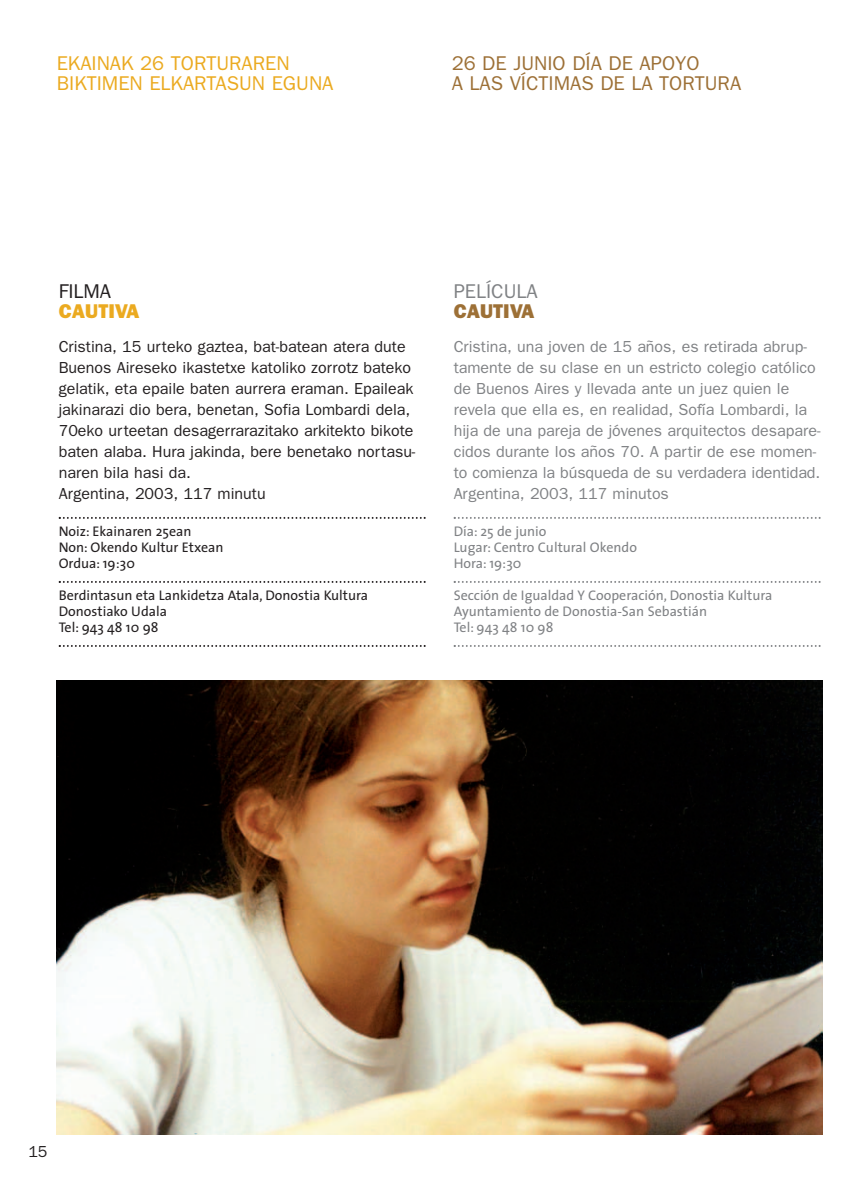
<style>
.page{position:relative;width:851px;height:1191px;background:#fff}
.page>*{position:absolute;margin:0;border:0;box-sizing:border-box;transform-origin:0 0}
.t1{font:20px/20px "Franklin Gothic";color:#ebaa20}
.t2{font:20px/20px "Franklin Gothic";color:#9d7036}
.t3{font:20px "Franklin Gothic";color:#808285}
.t4{font:800 20px "Franklin Gothic";color:#ebaa20}
.t5{font:800 20px "Franklin Gothic";color:#9d7036}
.t6{font:20px "Franklin Gothic";color:#231f20}
.t7{font:16px/21px "Franklin Gothic";color:#808285}
.t8{font:16px/21px "Franklin Gothic";color:#231f20}
.t9{font:14px/16px "The Sans";color:#808285}
.t10{font:14px/16px "The Sans";color:#231f20}
</style>
<div class="page">
<svg style="left:59px;top:517px;width:366px;height:2px"></svg>
<svg style="left:59px;top:581px;width:366px;height:2px"></svg>
<svg style="left:59px;top:645px;width:366px;height:2px"></svg>
<img style="left:57px;top:680px;width:765px;height:454px">
<svg style="left:453px;top:517px;width:367px;height:2px"></svg>
<svg style="left:453px;top:581px;width:367px;height:2px"></svg>
<svg style="left:453px;top:645px;width:367px;height:2px"></svg>
<p class="t1" style="left:57px;top:54px;width:278px">EKAINAK 26 TORTURAREN<br>BIKTIMEN ELKARTASUN EGUNA</p>
<p class="t2" style="left:451px;top:54px;width:291px">26 DE JUNIO DÍA DE APOYO<br>A LAS VÍCTIMAS DE LA TORTURA</p>
<p class="t6" style="left:59px;top:279px;width:54px">FILMA</p>
<p class="t4" style="left:59px;top:299px;width:82px">CAUTIVA</p>
<p class="t8" style="left:59px;top:336px;width:358px">Cristina, 15 urteko gaztea, bat-batean atera dute Buenos Aireseko ikastetxe katoliko zorrotz bateko gelatik, eta epaile baten aurrera eraman. Epaileak jakinarazi dio bera, benetan, Sofia Lombardi dela, 70eko urteetan desagerrarazitako arkitekto bikote baten alaba. Hura jakinda, bere benetako nortasu&shy;naren bila hasi da.<br>Argentina, 2003, 117 minutu</p>
<p class="t10" style="left:59px;top:524px;width:166px">Noiz: Ekainaren 25ean<br>Non: Okendo Kultur Etxean<br>Ordua: 19:30</p>
<p class="t10" style="left:59px;top:588px;width:311px">Berdintasun eta Lankidetza Atala, Donostia Kultura<br>Donostiako Udala<br>Tel: 943 48 10 98</p>
<p class="t3" style="left:453px;top:279px;width:85px">PELÍCULA</p>
<p class="t5" style="left:453px;top:299px;width:82px">CAUTIVA</p>
<p class="t7" style="left:453px;top:336px;width:368px">Cristina, una joven de 15 años, es retirada abrup&shy;tamente de su clase en un estricto colegio católico de Buenos Aires y llevada ante un juez quien le revela que ella es, en realidad, Sofía Lombardi, la hija de una pareja de jóvenes arquitectos desapare&shy;cidos durante los años 70. A partir de ese momen&shy;to comienza la búsqueda de su verdadera identidad.<br>Argentina, 2003, 117 minutos</p>
<p class="t9" style="left:453px;top:524px;width:185px">Día: 25 de junio<br>Lugar: Centro Cultural Okendo<br>Hora: 19:30</p>
<p class="t9" style="left:453px;top:588px;width:320px">Sección de Igualdad Y Cooperación, Donostia Kultura<br>Ayuntamiento de Donostia-San Sebastián<br>Tel: 943 48 10 98</p>
<p class="t8" style="left:28px;top:1140px;width:21px">15</p>
</div>
